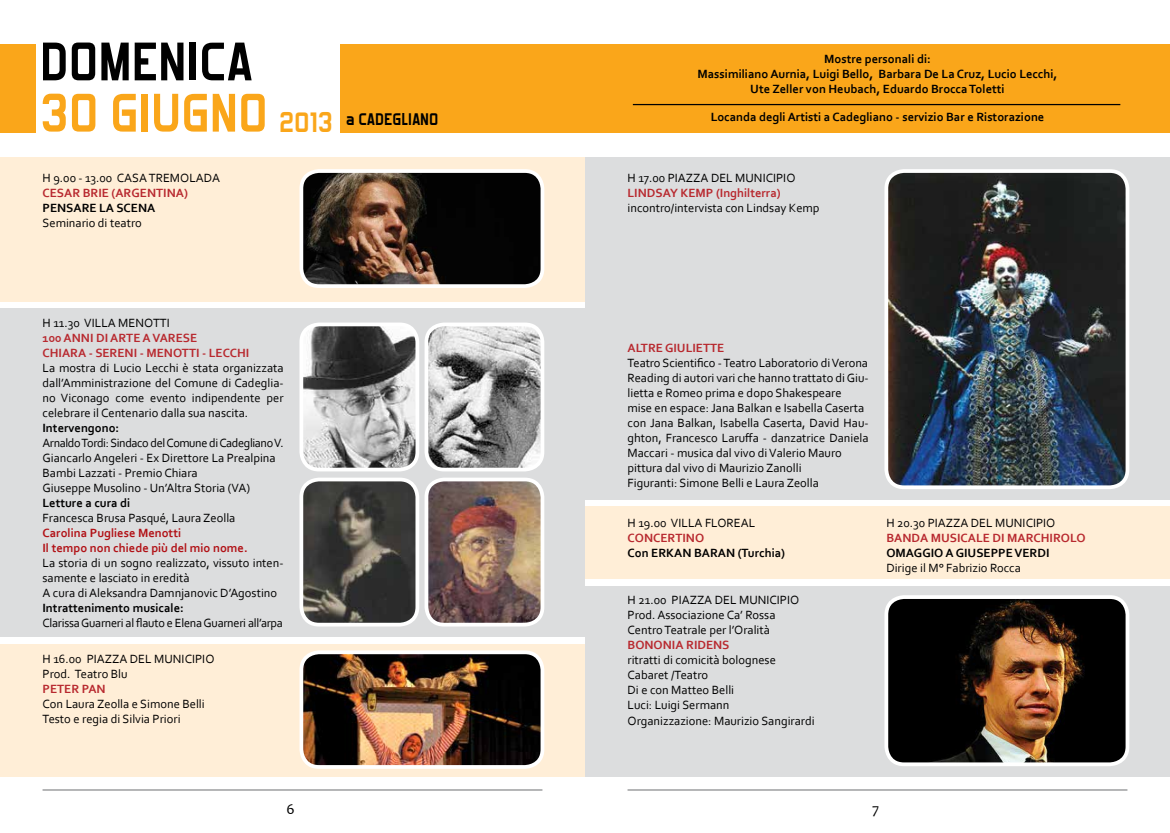
<style>
.page{position:relative;width:1170px;height:833px;background:#fff}
.page>*{position:absolute;margin:0;border:0;box-sizing:border-box;transform-origin:0 0}
.t1{font:700 60px/51.2px "Forgotten Futurist";color:#000}
.t2{font:700 18.75px "Forgotten Futurist";color:#000}
.t3{font:15px "Candara";color:#000}
.t4{font:12.5px/15px "Corbel";color:#000}
.t5{font:700 12.5px/15px "Corbel";color:#000;text-align:center}
.t6{font:700 12.5px/15px "Corbel";color:#b8292f}
.t7{font:700 12.5px/15px "Corbel";color:#b11116}
.t8{font:12.5px "Corbel";letter-spacing:-.02em;color:#000}
.s1{color:#faa61a}
.s2{font-size:31.25px;color:#faa61a}
</style>
<div class="page">
<hr style="left:43px;top:789px;width:499px;height:1px;background:#6d6e71">
<hr style="left:627px;top:789px;width:500px;height:1px;background:#6d6e71">
<div style="left:0;top:644px;width:585px;height:132px;background:#ffeed7"></div>
<div style="left:0;top:158px;width:585px;height:144px;background:#ffeed7"></div>
<div style="left:585px;top:44px;width:584px;height:88px;background:#faa61a"></div>
<div style="left:340px;top:44px;width:245px;height:88px;background:#faa61a"></div>
<div style="left:0;top:44px;width:35px;height:88px;background:#faa61a"></div>
<img style="left:304px;top:174px;width:238px;height:109px">
<div style="left:299px;top:169px;width:245px;height:119px;border:4px solid #fff;border-radius:18px"></div>
<div style="left:0;top:308px;width:585px;height:329px;background:#dcddde"></div>
<img style="left:304px;top:327px;width:113px;height:142px">
<div style="left:299px;top:322px;width:120px;height:149px;border:4px solid #fff;border-radius:18px"></div>
<img style="left:304px;top:655px;width:235px;height:109px">
<div style="left:299px;top:650px;width:245px;height:119px;border:4px solid #fff;border-radius:18px"></div>
<div style="left:585px;top:586px;width:584px;height:190px;background:#dcddde"></div>
<div style="left:585px;top:158px;width:584px;height:342px;background:#dcddde"></div>
<img style="left:889px;top:174px;width:238px;height:310px">
<div style="left:884px;top:169px;width:245px;height:320px;border:4px solid #fff;border-radius:18px"></div>
<div style="left:585px;top:506px;width:584px;height:73px;background:#ffeed7"></div>
<img style="left:889px;top:600px;width:238px;height:161px">
<div style="left:884px;top:595px;width:245px;height:171px;border:4px solid #fff;border-radius:18px"></div>
<img style="left:429px;top:327px;width:113px;height:142px">
<div style="left:424px;top:322px;width:120px;height:149px;border:4px solid #fff;border-radius:18px"></div>
<img style="left:304px;top:482px;width:113px;height:142px">
<div style="left:299px;top:477px;width:120px;height:149px;border:4px solid #fff;border-radius:18px"></div>
<img style="left:429px;top:482px;width:113px;height:142px">
<div style="left:424px;top:477px;width:120px;height:149px;border:4px solid #fff;border-radius:18px"></div>
<hr style="left:632px;top:104px;width:488px;height:1px;background:#000">
<h1 class="t1" style="left:40px;top:39px;width:294px">DOMENICA<br><span class="s1">30 GIUGNO</span> <span class="s2">2013</span></h1>
<h2 class="t2" style="left:346px;top:109px;width:94px">a CADEGLIANO</h2>
<p class="t4" style="left:43px;top:170px;width:179px">H 9.00 - 13.00 CASA TREMOLADA</p>
<p class="t6" style="left:43px;top:185px;width:147px">CESAR BRIE (ARGENTINA)</p>
<p class="t5" style="left:43px;top:200px;width:114px">PENSARE LA SCENA</p>
<p class="t4" style="left:43px;top:215px;width:101px">Seminario di teatro</p>
<p class="t4" style="left:43px;top:314px;width:129px">H 11.30 VILLA MENOTTI</p>
<p class="t6" style="left:43px;top:329px;width:208px">100 ANNI DI ARTE A VARESE<br>CHIARA - SERENI - MENOTTI - LECCHI</p>
<p class="t4" style="left:43px;top:359px;width:242px;text-align:justify">La mostra di Lucio Lecchi è stata organizzata dall’Amministrazione del Comune di Cadeglia&shy;no Viconago come evento indipendente per celebrare il Centenario dalla sua nascita.</p>
<p class="t5" style="left:43px;top:419px;width:78px">Intervengono:</p>
<p class="t4" style="left:43px;top:434px;width:242px">Arnaldo Tordi: Sindaco del Comune di Cadegliano V.<br>Giancarlo Angeleri - Ex Direttore La Prealpina Bambi Lazzati - Premio Chiara<br>Giuseppe Musolino - Un’Altra Storia (VA)</p>
<p class="t5" style="left:43px;top:494px;width:89px">Letture a cura di</p>
<p class="t4" style="left:43px;top:509px;width:194px">Francesca Brusa Pasqué, Laura Zeolla</p>
<p class="t7" style="left:43px;top:524px;width:207px">Carolina Pugliese Menotti<br>Il tempo non chiede più del mio nome.</p>
<p class="t4" style="left:43px;top:554px;width:242px">La storia di un sogno realizzato, vissuto inten&shy;samente e lasciato in eredità<br>A cura di Aleksandra Damnjanovic D’Agostino</p>
<p class="t5" style="left:43px;top:599px;width:143px">Intrattenimento musicale:</p>
<p class="t8" style="left:43px;top:615px;width:242px">Clarissa Guarneri al flauto e Elena Guarneri all’arpa</p>
<p class="t4" style="left:43px;top:651px;width:173px">H 16.00 PIAZZA DEL MUNICIPIO<br>Prod. Teatro Blu</p>
<p class="t6" style="left:43px;top:681px;width:65px">PETER PAN</p>
<p class="t4" style="left:43px;top:696px;width:164px">Con Laura Zeolla e Simone Belli<br>Testo e regia di Silvia Priori</p>
<p class="t5" style="left:697px;top:51px;width:361px">Mostre personali di:<br>Massimiliano Aurnia, Luigi Bello, Barbara De La Cruz, Lucio Lecchi,<br>Ute Zeller von Heubach, Eduardo Brocca Toletti</p>
<p class="t5" style="left:710px;top:109px;width:335px">Locanda degli Artisti a Cadegliano - servizio Bar e Ristorazione</p>
<p class="t4" style="left:627px;top:170px;width:169px">H 17.00 PIAZZA DEL MUNICIPIO</p>
<p class="t6" style="left:627px;top:185px;width:154px">LINDSAY KEMP (Inghilterra)</p>
<p class="t4" style="left:627px;top:200px;width:193px">incontro/intervista con Lindsay Kemp</p>
<p class="t6" style="left:627px;top:340px;width:98px">ALTRE GIULIETTE</p>
<p class="t4" style="left:627px;top:355px;width:242px">Teatro Scientifico - Teatro Laboratorio di Verona Reading di autori vari che hanno trattato di Giu&shy;lietta e Romeo prima e dopo Shakespeare mise en espace: Jana Balkan e Isabella Caserta con Jana Balkan, Isabella Caserta, David Hau&shy;ghton, Francesco Laruffa - danzatrice Daniela Maccari - musica dal vivo di Valerio Mauro pittura dal vivo di Maurizio Zanolli<br>Figuranti: Simone Belli e Laura Zeolla</p>
<p class="t4" style="left:627px;top:514px;width:129px">H 19.00 VILLA FLOREAL</p>
<p class="t6" style="left:627px;top:529px;width:78px">CONCERTINO</p>
<p class="t5" style="left:627px;top:544px;width:159px">Con ERKAN BARAN (Turchia)</p>
<p class="t4" style="left:627px;top:592px;width:173px">H 21.00 PIAZZA DEL MUNICIPIO<br>Prod. Associazione Ca’ Rossa<br>Centro Teatrale per l’Oralità</p>
<p class="t6" style="left:627px;top:637px;width:103px">BONONIA RIDENS</p>
<p class="t4" style="left:627px;top:652px;width:189px">ritratti di comicità bolognese<br>Cabaret /Teatro<br>Di e con Matteo Belli<br>Luci: Luigi Sermann<br>Organizzazione: Maurizio Sangirardi</p>
<p class="t4" style="left:886px;top:514px;width:170px">H 20.30 PIAZZA DEL MUNICIPIO</p>
<p class="t6" style="left:886px;top:529px;width:201px">BANDA MUSICALE DI MARCHIROLO</p>
<p class="t5" style="left:886px;top:544px;width:165px">OMAGGIO A GIUSEPPE VERDI</p>
<p class="t4" style="left:886px;top:559px;width:136px">Dirige il M° Fabrizio Rocca</p>
<p class="t3" style="left:286px;top:799px;width:10px">6</p>
<p class="t3" style="left:872px;top:799px;width:9px">7</p>
</div>
